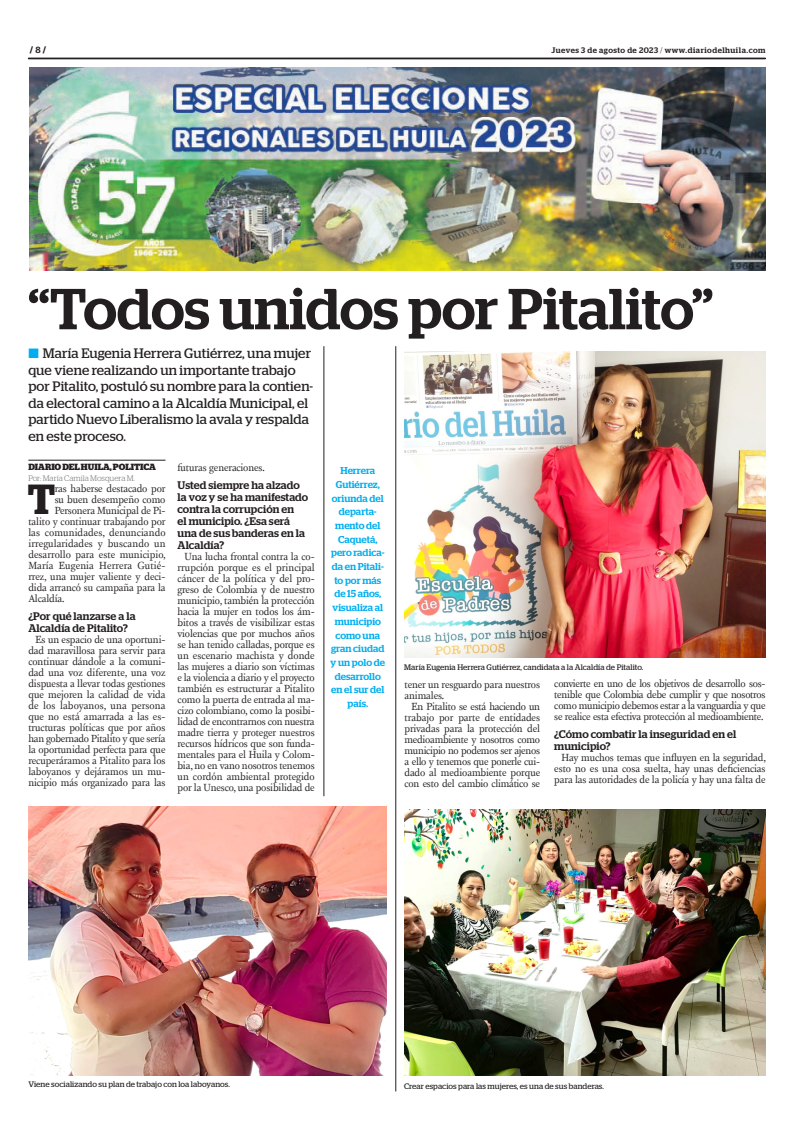
<style>
.page{position:relative;width:801px;height:1134px;background:#fff}
.page>*{position:absolute;margin:0;border:0;box-sizing:border-box;transform-origin:0 0}
.TITULO{font:500 57.7px "Stag";letter-spacing:-.005em;color:#231f20}
.TEXTO_UNO{font:600 42px "Stag";color:#231f20}
.SUMARIO{font:13.7px/16.5px "Stag";letter-spacing:.01em;color:#231f20}
.INTERTITULO{font:500 11px/12px "Stag";letter-spacing:.01em;color:#231f20}
.TEXTO{font:10.6px/11px "New Fournier BP";letter-spacing:-.01em;color:#231f20;text-align:justify}
.TEXTO_UNO-2{font:10.6px "New Fournier BP";letter-spacing:-.01em;color:#231f20}
.TEXTO_UNO-3{font:10.6px "New Fournier BP";letter-spacing:.01em;color:#231f20}
.DESTACADO_AZUL{font:500 10px/13.7px "Stag";color:#00aeef;text-align:center}
.CREDITO_1{font:700 9px "Stag";color:#231f20}
.PIE_DE_FOTO{font:8px "Stag";letter-spacing:.01em;color:#231f20}
.t1{font:500 8px "Stag";letter-spacing:.06em;color:#231f20}
.CREDITO_2{font:300 8px "Stag";color:#6c6d70}
.s1{font-weight:500}
.s2{font-weight:300}
.s3{color:#00aeef}
</style>
<div class="page">
<svg style="left:28px;top:58px;width:737px;height:1px"></svg>
<img style="left:29px;top:67px;width:736px;height:204px">
<img style="left:404px;top:352px;width:361px;height:305px">
<img style="left:28px;top:807px;width:358px;height:268px">
<img style="left:404px;top:809px;width:361px;height:266px">
<hr style="left:28px;top:460px;width:137px;height:1px;background:#231f20">
<hr style="left:324px;top:346px;width:1px;height:450px;background:#231f20">
<hr style="left:395px;top:346px;width:1px;height:745px;background:#231f20">
<p class="CREDITO_1" style="left:30px;top:45px;width:18px">/ <span class="s1">8</span> /</p>
<p class="t1" style="left:551px;top:45px;width:216px">Jueves 3 de agosto de 2023 <span class="s2">/</span> www.diariodelhuila.com</p>
<p class="TITULO" style="left:28px;top:275px;width:686px">“Todos unidos por Pitalito”</p>
<p class="SUMARIO" style="left:28px;top:345px;width:286px"><span class="s3">■</span> María Eugenia Herrera Gutiérrez, una mujer que viene realizando un importante trabajo por Pitalito, postuló su nombre para la contien&shy;da electoral camino a la Alcaldía Municipal, el partido Nuevo Liberalismo la avala y respalda en este proceso.</p>
<p class="CREDITO_1" style="left:28px;top:462px;width:129px">DIARIO DEL HUILA, POLITICA</p>
<p class="CREDITO_2" style="left:28px;top:474px;width:108px">Por: María Camila Mosquera M.</p>
<p class="TEXTO_UNO" style="left:28px;top:475px;width:29px">T</p>
<p class="TEXTO_UNO-2" style="left:55px;top:482px;width:112px">ras haberse destacado por</p>
<p class="TEXTO" style="left:177px;top:462px;width:89px">futuras generaciones.</p>
<p class="INTERTITULO" style="left:177px;top:479px;width:132px">Usted siempre ha alzado la voz y se ha manifestado contra la corrupción en<br>el municipio. ¿Esa será una de sus banderas en la<br>Alcaldía?</p>
<p class="TEXTO" style="left:177px;top:551px;width:139px;text-indent:7px">Una lucha frontal contra la co&shy;rrupción porque es el principal cáncer de la política y del pro&shy;greso de Colombia y de nuestro municipio, también la protección hacia la mujer en todos los ám&shy;bitos a través de visibilizar estas violencias que por muchos años se han tenido calladas, porque es un escenario machista y donde las mujeres a diario son víctimas e la violencia a diario y el proyecto también es estructurar a Pitalito como la puerta de entrada al ma&shy;cizo colombiano, como la posibi&shy;lidad de encontrarnos con nuestra madre tierra y proteger nuestros recursos hídricos que son funda&shy;mentales para el Huila y Colom&shy;bia, no en vano nosotros tenemos un cordón ambiental protegido por la Unesco, una posibilidad de</p>
<p class="DESTACADO_AZUL" style="left:330px;top:464px;width:56px">Herrera<br>Gutiérrez, oriunda del departa&shy;mento del<br>Caquetá, pero radica&shy;da en Pitali&shy;to por más de 15 años, visualiza al municipio como una gran ciudad y un polo de desarrollo en el sur del país.</p>
<p class="TEXTO_UNO-2" style="left:55px;top:493px;width:112px">su buen desempeño como</p>
<p class="TEXTO_UNO-2" style="left:55px;top:504px;width:112px">Personera Municipal de Pi-</p>
<p class="TEXTO_UNO-2" style="left:28px;top:515px;width:139px">talito y continuar trabajando por</p>
<p class="TEXTO_UNO-3" style="left:28px;top:526px;width:139px">las comunidades, denunciando</p>
<p class="TEXTO_UNO-3" style="left:28px;top:537px;width:139px">irregularidades y buscando un</p>
<p class="TEXTO_UNO-2" style="left:28px;top:548px;width:139px">desarrollo para este municipio,</p>
<p class="TEXTO_UNO-3" style="left:28px;top:559px;width:139px">María Eugenia Herrera Gutié-</p>
<p class="TEXTO_UNO-2" style="left:28px;top:570px;width:139px">rrez, una mujer valiente y deci-</p>
<p class="TEXTO_UNO-2" style="left:28px;top:581px;width:139px">dida arrancó su campaña para la</p>
<p class="TEXTO_UNO-2" style="left:28px;top:592px;width:38px">Alcaldía.</p>
<p class="INTERTITULO" style="left:28px;top:610px;width:109px">¿Por qué lanzarse a la<br>Alcaldía de Pitalito?</p>
<p class="TEXTO" style="left:28px;top:634px;width:139px;text-indent:7px">Es un espacio de una oportuni&shy;dad maravillosa para servir para continuar dándole a la comuni&shy;dad una voz diferente, una voz dispuesta a llevar todas gestiones que mejoren la calidad de vida de los laboyanos, una persona que no está amarrada a las es&shy;tructuras políticas que por años han gobernado Pitalito y que sería la oportunidad perfecta para que recuperáramos a Pitalito para los laboyanos y dejáramos un mu&shy;nicipio más organizado para las</p>
<p class="PIE_DE_FOTO" style="left:404px;top:662px;width:241px">María Eugenia Herrera Gutiérrez, candidata a la Alcaldía de Pitalito.</p>
<p class="TEXTO" style="left:554px;top:678px;width:213px">convierte en uno de los objetivos de desarrollo sos&shy;tenible que Colombia debe cumplir y que nosotros como municipio debemos estar a la vanguardia y que se realice esta efectiva protección al medioambiente.</p>
<p class="INTERTITULO" style="left:554px;top:728px;width:183px">¿Cómo combatir la inseguridad en el municipio?</p>
<p class="TEXTO" style="left:554px;top:752px;width:213px;text-indent:7px">Hay muchos temas que influyen en la seguridad, esto no es una cosa suelta, hay unas deficiencias para las autoridades de la policía y hay una falta de</p>
<p class="TEXTO" style="left:404px;top:678px;width:137px">tener un resguardo para nuestros animales.</p>
<p class="TEXTO" style="left:404px;top:700px;width:137px;text-indent:7px">En Pitalito se está haciendo un trabajo por parte de entidades privadas para la protección del medioambiente y nosotros como municipio no podemos ser ajenos a ello y tenemos que ponerle cui&shy;dado al medioambiente porque con esto del cambio climático se</p>
<p class="PIE_DE_FOTO" style="left:28px;top:1079px;width:203px">Viene socializando su plan de trabajo con loa laboyanos.</p>
<p class="PIE_DE_FOTO" style="left:404px;top:1081px;width:201px">Crear espacios para las mujeres, es una de sus banderas.</p>
</div>
